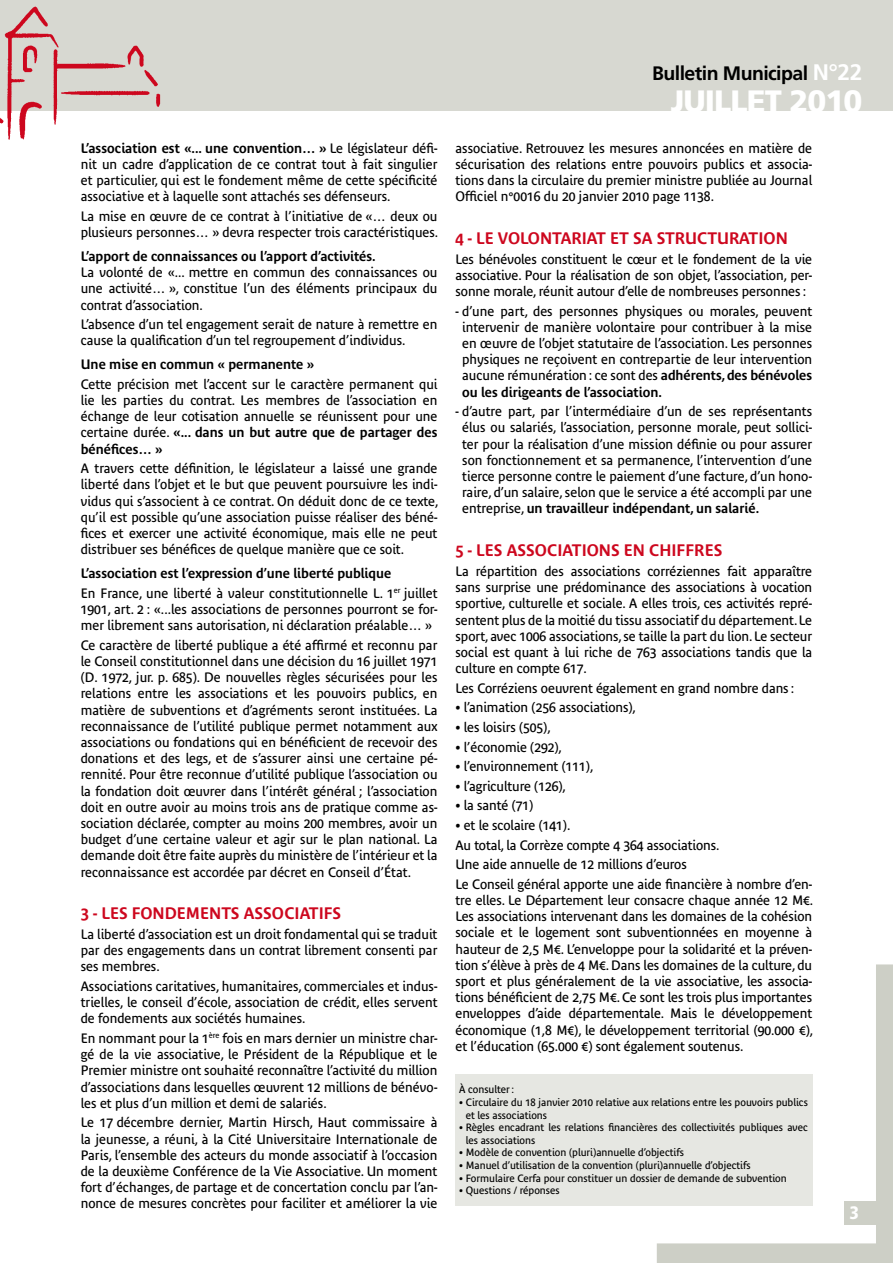
<style>
.page{position:relative;width:893px;height:1263px;background:#fff}
.page>*{position:absolute;margin:0;border:0;box-sizing:border-box;transform-origin:0 0}
.t1{font:900 30.9px "Frutiger";letter-spacing:-.03em;color:#fff}
.t2{font:700 19.5px "Frutiger";letter-spacing:-.03em;color:#000}
.t3{font:900 condensed 18px "Frutiger";color:#fff}
.t4{font:600 16.5px "Bienvenue";color:#cd071e}
.t5{font:13.5px/16.2px "Bienvenue";color:#000;text-align:justify}
.t6{font:600 13.5px "Bienvenue";color:#000}
.t7{font:10.5px/12.6px "Bienvenue";color:#000}
.s1{font-weight:600}
.s2{font-size:22.5px;color:#fff}
</style>
<div class="page">
<div style="left:0;top:0;width:893px;height:111px;background:#d7d8d1"></div>
<svg style="left:657px;top:964px;width:236px;height:299px"></svg>
<img style="left:0;top:6px;width:161px;height:134px">
<div style="left:455px;top:1074px;width:357px;height:131px;background:#e6e7e2"></div>
<p class="t5" style="left:81px;top:140px;width:358px"><span class="s1">L’association est «... une convention… »</span> Le législateur défi&shy;nit un cadre d’application de ce contrat tout à fait singulier et particulier, qui est le fondement même de cette spécificité associative et à laquelle sont attachés ses défenseurs.</p>
<p class="t5" style="left:81px;top:208px;width:359px">La mise en œuvre de ce contrat à l’initiative de «… deux ou plusieurs personnes… » devra respecter trois caractéristiques.</p>
<p class="t6" style="left:81px;top:248px;width:296px">L’apport de connaissances ou l’apport d’activités.</p>
<p class="t5" style="left:81px;top:264px;width:358px">La volonté de «... mettre en commun des connaissances ou une activité… », constitue l’un des éléments principaux du contrat d’association.</p>
<p class="t5" style="left:81px;top:316px;width:358px">L’absence d’un tel engagement serait de nature à remettre en cause la qualification d’un tel regroupement d’individus.</p>
<p class="t6" style="left:81px;top:357px;width:235px">Une mise en commun « permanente »</p>
<p class="t5" style="left:81px;top:376px;width:358px">Cette précision met l’accent sur le caractère permanent qui lie les parties du contrat. Les membres de l’association en échange de leur cotisation annuelle se réunissent pour une certaine durée. <span class="s1">«... dans un but autre que de partager des bénéfices… »</span></p>
<p class="t5" style="left:81px;top:460px;width:359px">A travers cette définition, le législateur a laissé une grande liberté dans l’objet et le but que peuvent poursuivre les indi&shy;vidus qui s’associent à ce contrat. On déduit donc de ce texte, qu’il est possible qu’une association puisse réaliser des béné&shy;fices et exercer une activité économique, mais elle ne peut distribuer ses bénéfices de quelque manière que ce soit.</p>
<p class="t5" style="left:81px;top:563px;width:358px;line-height:19.6px"><span class="s1">L’association est l’expression d’une liberté publique<br></span>En France, une liberté à valeur constitutionnelle L. 1<sup>er</sup> juillet</p>
<p class="t5" style="left:81px;top:601px;width:358px">1901, art. 2 : «...les associations de personnes pourront se for&shy;mer librement sans autorisation, ni déclaration préalable… »</p>
<p class="t5" style="left:81px;top:637px;width:358px">Ce caractère de liberté publique a été affirmé et reconnu par le Conseil constitutionnel dans une décision du 16 juillet 1971 (D. 1972, jur. p. 685). De nouvelles règles sécurisées pour les relations entre les associations et les pouvoirs publics, en matière de subventions et d’agréments seront instituées. La reconnaissance de l’utilité publique permet notamment aux associations ou fondations qui en bénéficient de recevoir des donations et des legs, et de s’assurer ainsi une certaine pé&shy;rennité. Pour être reconnue d’utilité publique l’association ou la fondation doit œuvrer dans l’intérêt général ; l’association doit en outre avoir au moins trois ans de pratique comme as&shy;sociation déclarée, compter au moins 200 membres, avoir un budget d’une certaine valeur et agir sur le plan national. La demande doit être faite auprès du ministère de l’intérieur et la reconnaissance est accordée par décret en Conseil d’État.</p>
<p class="t4" style="left:81px;top:904px;width:84px">3 - Les fonde</p>
<p class="t4" style="left:186px;top:904px;width:157px">ments associatifs</p>
<p class="t5" style="left:81px;top:926px;width:358px">La liberté d’association est un droit fondamental qui se traduit par des engagements dans un contrat librement consenti par ses membres.</p>
<p class="t5" style="left:81px;top:978px;width:358px">Associations caritatives, humanitaires, commerciales et indus&shy;trielles, le conseil d’école, association de crédit, elles servent de fondements aux sociétés humaines.</p>
<p class="t5" style="left:81px;top:1030px;width:358px">En nommant pour la 1<sup>ère</sup> fois en mars dernier un ministre char&shy;gé de la vie associative, le Président de la République et le Premier ministre ont souhaité reconnaître l’activité du million d’associations dans lesquelles œuvrent 12 millions de bénévo&shy;les et plus d’un million et demi de salariés.</p>
<p class="t5" style="left:81px;top:1114px;width:358px">Le 17 décembre dernier, Martin Hirsch, Haut commissaire à la jeunesse, a réuni, à la Cité Universitaire Internationale de Paris, l’ensemble des acteurs du monde associatif à l’occasion de la deuxième Conférence de la Vie Associative. Un moment fort d’échanges, de partage et de concertation conclu par l’an&shy;nonce de mesures concrètes pour faciliter et améliorer la vie</p>
<h2 class="t2" style="left:652px;top:62px;width:212px">Bulletin Municipal <span class="s2">N°22</span></h2>
<h1 class="t1" style="left:671px;top:82px;width:193px">JUILLET 2010</h1>
<p class="t5" style="left:455px;top:140px;width:358px">associative. Retrouvez les mesures annoncées en matière de sécurisation des relations entre pouvoirs publics et associa&shy;tions dans la circulaire du premier ministre publiée au Journal Officiel n°0016 du 20 janvier 2010 page 1138.</p>
<p class="t4" style="left:455px;top:229px;width:331px">4 - Le volontariat et sa stru ctu ration</p>
<p class="t5" style="left:455px;top:251px;width:358px">Les bénévoles constituent le cœur et le fondement de la vie associative. Pour la réalisation de son objet, l’association, per&shy;sonne morale, réunit autour d’elle de nombreuses personnes :</p>
<p class="t5" style="left:462px;top:303px;width:351px;text-indent:-7px">- d’une part, des personnes physiques ou morales, peuvent intervenir de manière volontaire pour contribuer à la mise en œuvre de l’objet statutaire de l’association. Les personnes physiques ne reçoivent en contrepartie de leur intervention aucune rémunération : ce sont des <span class="s1">adhérents, des bénévoles ou les dirigeants de l’association.</span></p>
<p class="t5" style="left:462px;top:403px;width:351px;text-indent:-7px">- d’autre part, par l’intermédiaire d’un de ses représentants élus ou salariés, l’association, personne morale, peut sollici&shy;ter pour la réalisation d’une mission définie ou pour assurer son fonctionnement et sa permanence, l’intervention d’une tierce personne contre le paiement d’une facture, d’un hono&shy;raire, d’un salaire, selon que le service a été accompli par une entreprise, <span class="s1">un travailleur indépendant, un salarié.</span></p>
<p class="t4" style="left:455px;top:541px;width:268px">5 - Les associations en chiffres</p>
<p class="t5" style="left:455px;top:563px;width:358px">La répartition des associations corréziennes fait apparaître sans surprise une prédominance des associations à vocation sportive, culturelle et sociale. A elles trois, ces activités repré&shy;sentent plus de la moitié du tissu associatif du département. Le sport, avec 1006 associations, se taille la part du lion. Le secteur social est quant à lui riche de 763 associations tandis que la culture en compte 617.</p>
<p class="t5" style="left:455px;top:680px;width:340px">Les Corréziens oeuvrent également en grand nombre dans :</p>
<p class="t5" style="left:455px;top:699px;width:182px">• l’animation (256 associations),</p>
<p class="t5" style="left:455px;top:719px;width:97px">• les loisirs (505),</p>
<p class="t5" style="left:455px;top:739px;width:108px">• l’économie (292),</p>
<p class="t5" style="left:455px;top:758px;width:139px">• l’environnement (111),</p>
<p class="t5" style="left:455px;top:778px;width:112px">• l’agriculture (126),</p>
<p class="t5" style="left:455px;top:797px;width:79px">• la santé (71)</p>
<p class="t5" style="left:455px;top:815px;width:358px;line-height:19.6px;text-align:left">• et le scolaire (141).<br>Au total, la Corrèze compte 4 364 associations.<br>Une aide annuelle de 12 millions d’euros<br>Le Conseil général apporte une aide financière à nombre d’en-</p>
<p class="t5" style="left:455px;top:892px;width:359px">tre elles. Le Département leur consacre chaque année 12 M€.<br>Les associations intervenant dans les domaines de la cohésion sociale et le logement sont subventionnées en moyenne à hauteur de 2,5 M€. L’enveloppe pour la solidarité et la préven&shy;tion s’élève à près de 4 M€. Dans les domaines de la culture, du sport et plus généralement de la vie associative, les associa&shy;tions bénéficient de 2,75 M€. Ce sont les trois plus importantes enveloppes d’aide départementale. Mais le développement économique (1,8 M€), le développement territorial (90.000 €), et l’éducation (65.000 €) sont également soutenus.</p>
<p class="t7" style="left:459px;top:1083px;width:57px">À consulter :</p>
<p class="t7" style="left:466px;top:1096px;width:344px;text-indent:-7px">• Circulaire du 18 janvier 2010 relative aux relations entre les pouvoirs publics et les associations</p>
<p class="t7" style="left:466px;top:1121px;width:344px;text-indent:-7px">• Règles encadrant les relations financières des collectivités publiques avec les associations</p>
<p class="t7" style="left:459px;top:1146px;width:226px">• Modèle de convention (pluri)annuelle d’objectifs</p>
<p class="t7" style="left:459px;top:1159px;width:293px">• Manuel d’utilisation de la convention (pluri)annuelle d’objectifs</p>
<p class="t7" style="left:459px;top:1171px;width:329px">• Formulaire Cerfa pour constituer un dossier de demande de subvention</p>
<p class="t7" style="left:459px;top:1184px;width:102px">• Questions / réponses</p>
<h3 class="t3" style="left:849px;top:1202px;width:11px">3</h3>
</div>
